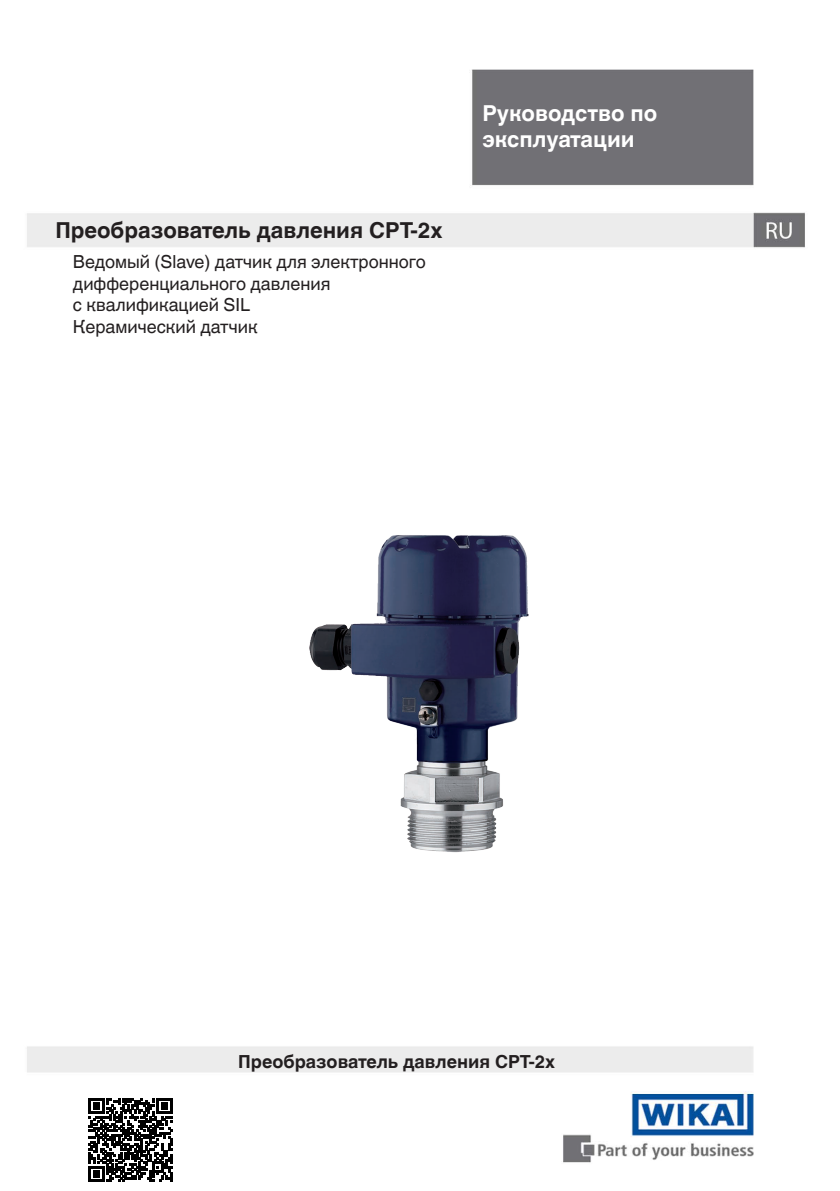
<style>
.page{position:relative;width:840px;height:1191px;background:#fff}
.page>*{position:absolute;margin:0;border:0;box-sizing:border-box;transform-origin:0 0}
.geraetename_Wika{font:700 22px "Helvetica Linotype";color:#231f20}
.Bedienungsanleitung{font:700 22px/26.4px "Helvetica Linotype";color:#fff}
.zusatz_Wika{font:18px/21.6px "Helvetica Linotype";color:#231f20}
.geraetename_Wika_kle{font:700 18px "Helvetica Linotype";color:#231f20}
</style>
<div class="page">
<img style="left:27px;top:69px;width:778px;height:1094px">
<img style="left:306px;top:529px;width:225px;height:329px">
<div style="left:79px;top:1089px;width:102px;height:102px;background:#fff"></div>
<svg style="left:88px;top:1098px;width:84px;height:83px"></svg>
<p class="geraetename_Wika" style="left:55px;top:218px;width:388px">Преобразователь давления CPT-2x</p>
<p class="zusatz_Wika" style="left:73px;top:251px;width:354px">Ведомый (Slave) датчик для электронного дифференциального давления</p>
<p class="zusatz_Wika" style="left:73px;top:294px;width:179px">с квалификацией SIL</p>
<p class="zusatz_Wika" style="left:73px;top:316px;width:186px">Керамический датчик</p>
<p class="Bedienungsanleitung" style="left:482px;top:100px;width:176px">Руководство по эксплуатации</p>
<p class="geraetename_Wika_kle" style="left:238px;top:1051px;width:318px">Преобразователь давления CPT-2x</p>
</div>
